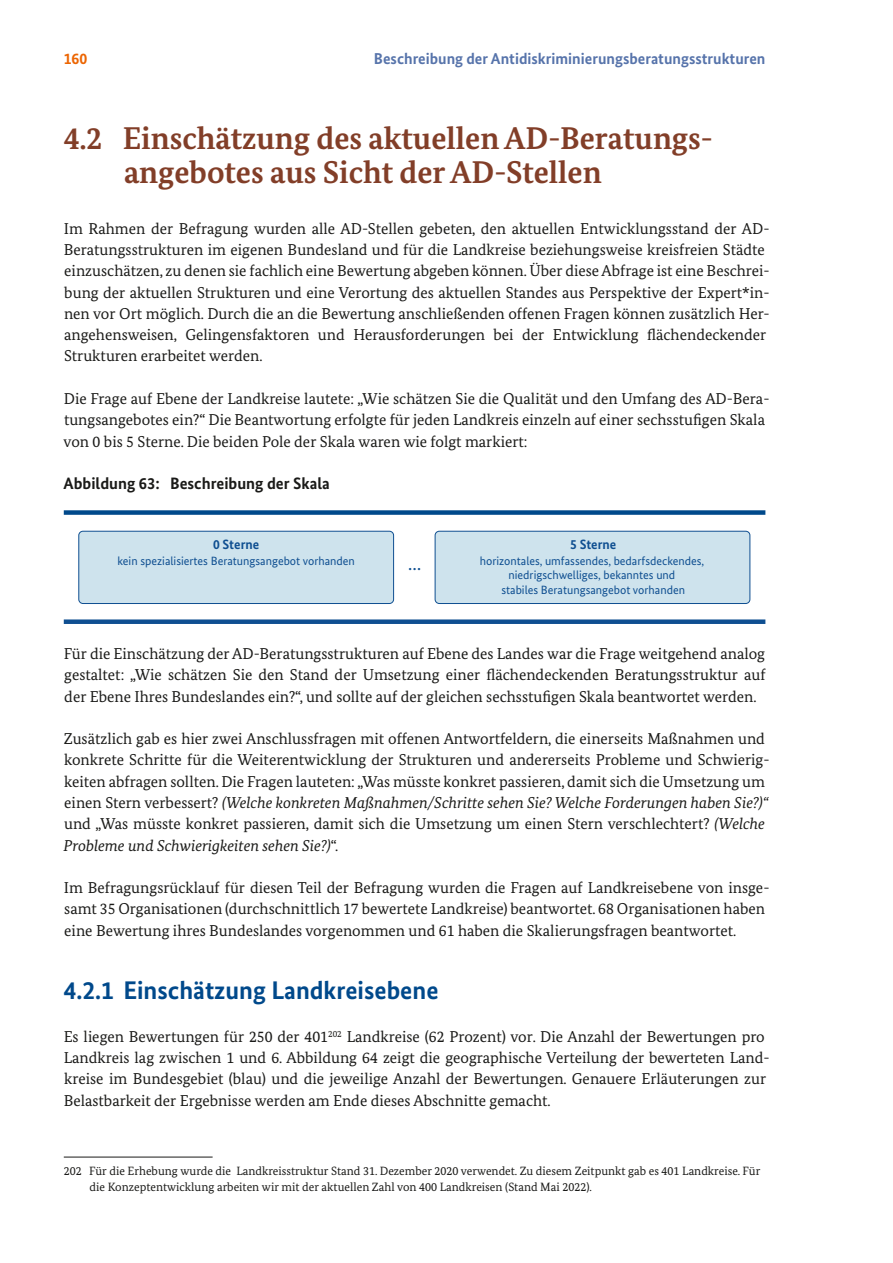
<style>
.page{position:relative;width:893px;height:1263px;background:#fff}
.page>*{position:absolute;margin:0;border:0;box-sizing:border-box;transform-origin:0 0}
.C-HL_mNR_C-02-H2_HL{font:700 31.5px/34.5px "Bundes Serif";color:#823e28}
.C-HL_mNR_C-03-H3_HL{font:700 25.5px "Bundes Sans";color:#00498b}
.t1{font:700 16.5px "Bundes Sans";color:#1a1a18}
.D-Inhalt_D-01b-P_Body_1Sp{font:15.75px/21.3px "Bundes Serif";color:#1a1a18}
.t2{font:700 15.75px "Bundes Sans";color:#5774ab}
.t3{font:700 15.75px "Bundes Sans";color:#ec6502}
.t4{font:700 15.75px "Bundes Sans";color:#0f4f91}
.t5{font:700 13.5px "Bundes Sans";color:#0f4f91}
.D-Inhalt_D-03-P_Fussnote{font:12px/15.8px "Bundes Serif";color:#1a1a18}
.t6{font:12px/14.4px "Bundes Sans";color:#0f4f91;text-align:center}
.s1{font-style:italic}
</style>
<div class="page">
<hr style="left:64px;top:1157px;width:149px;height:1px;background:#1a1a18">
<div style="left:64px;top:510px;width:701px;height:5px;background:#00498b"></div>
<div style="left:64px;top:619px;width:701px;height:5px;background:#0f4f91"></div>
<div style="left:79px;top:531px;width:315px;height:72px;background:#cee3ed;border-radius:4px"></div>
<div style="left:79px;top:531px;width:315px;height:73px;border:1px solid #0f4f91;border-radius:4px"></div>
<div style="left:435px;top:531px;width:315px;height:72px;background:#cee3ed;border-radius:4px"></div>
<div style="left:435px;top:531px;width:315px;height:73px;border:1px solid #0f4f91;border-radius:4px"></div>
<p class="t3" style="left:64px;top:49px;width:25px">160</p>
<p class="t2" style="left:374px;top:49px;width:393px">Beschreibung der Antidiskriminierungsberatungsstrukturen</p>
<h2 class="C-HL_mNR_C-02-H2_HL" style="left:124px;top:120px;width:590px;text-indent:-60px">4.2 Einschätzung des aktuellen AD-Beratungs&shy;angebotes aus Sicht der AD-Stellen</h2>
<p class="D-Inhalt_D-01b-P_Body_1Sp" style="left:64px;top:218px;width:707px">Im Rahmen der Befragung wurden alle AD-Stellen gebeten, den aktuellen Entwicklungsstand der AD-Beratungsstrukturen im eigenen Bundesland und für die Landkreise beziehungsweise kreisfreien Städte einzuschätzen, zu denen sie fachlich eine Bewertung abgeben können. Über diese Abfrage ist eine Beschrei&shy;bung der aktuellen Strukturen und eine Verortung des aktuellen Standes aus Perspektive der Expert*in&shy;nen vor Ort möglich. Durch die an die Bewertung anschließenden offenen Fragen können zusätzlich Her&shy;angehensweisen, Gelingensfaktoren und Herausforderungen bei der Entwicklung flächendeckender Strukturen erarbeitet werden.</p>
<p class="D-Inhalt_D-01b-P_Body_1Sp" style="left:64px;top:388px;width:707px">Die Frage auf Ebene der Landkreise lautete: „Wie schätzen Sie die Qualität und den Umfang des AD-Bera&shy;tungsangebotes ein?“ Die Beantwortung erfolgte für jeden Landkreis einzeln auf einer sechsstufigen Skala von 0 bis 5 Sterne. Die beiden Pole der Skala waren wie folgt markiert:</p>
<p class="t1" style="left:64px;top:473px;width:268px">Abbildung 63: Beschreibung der Skala</p>
<p class="t5" style="left:213px;top:536px;width:48px">0 Sterne</p>
<p class="t6" style="left:117px;top:554px;width:239px">kein spezialisiertes Beratungsangebot vorhanden</p>
<p class="t4" style="left:408px;top:554px;width:14px">…</p>
<p class="t5" style="left:570px;top:536px;width:48px">5 Sterne</p>
<p class="t6" style="left:480px;top:554px;width:226px">horizontales, umfassendes, bedarfsdeckendes, niedrigschwelliges, bekanntes und<br>stabiles Beratungsangebot vorhanden</p>
<p class="D-Inhalt_D-01b-P_Body_1Sp" style="left:64px;top:643px;width:703px;text-align:justify">Für die Einschätzung der AD-Beratungsstrukturen auf Ebene des Landes war die Frage weitgehend analog gestaltet: „Wie schätzen Sie den Stand der Umsetzung einer flächendeckenden Beratungsstruktur auf der Ebene Ihres Bundeslandes ein?“, und sollte auf der gleichen sechsstufigen Skala beantwortet werden.</p>
<p class="D-Inhalt_D-01b-P_Body_1Sp" style="left:64px;top:728px;width:707px">Zusätzlich gab es hier zwei Anschlussfragen mit offenen Antwortfeldern, die einerseits Maßnahmen und konkrete Schritte für die Weiterentwicklung der Strukturen und andererseits Probleme und Schwierig&shy;keiten abfragen sollten. Die Fragen lauteten: „Was müsste konkret passieren, damit sich die Umsetzung um einen Stern verbessert? <span class="s1">(Welche konkreten Maßnahmen/Schritte sehen Sie? Welche Forderungen haben Sie?)“ </span>und „Was müsste konkret passieren, damit sich die Umsetzung um einen Stern verschlechtert? <span class="s1">(Welche Probleme und Schwierigkeiten sehen Sie?)</span>“.</p>
<p class="D-Inhalt_D-01b-P_Body_1Sp" style="left:64px;top:877px;width:707px">Im Befragungsrücklauf für diesen Teil der Befragung wurden die Fragen auf Landkreisebene von insge&shy;samt 35 Organisationen (durchschnittlich 17 bewertete Landkreise) beantwortet. 68 Organisationen haben eine Bewertung ihres Bundeslandes vorgenommen und 61 haben die Skalierungsfragen beantwortet.</p>
<h3 class="C-HL_mNR_C-03-H3_HL" style="left:64px;top:975px;width:376px">4.2.1 Einschätzung Landkreisebene</h3>
<p class="D-Inhalt_D-01b-P_Body_1Sp" style="left:64px;top:1026px;width:707px">Es liegen Bewertungen für 250 der 401<sup>202</sup> Landkreise (62 Prozent) vor. Die Anzahl der Bewertungen pro Landkreis lag zwischen 1 und 6. Abbildung 64 zeigt die geographische Verteilung der bewerteten Land&shy;kreise im Bundesgebiet (blau) und die jeweilige Anzahl der Bewertungen. Genauere Erläuterungen zur Belastbarkeit der Ergebnisse werden am Ende dieses Abschnitte gemacht.</p>
<p class="D-Inhalt_D-03-P_Fussnote" style="left:90px;top:1163px;width:672px;text-indent:-26px">202 Für die Erhebung wurde die Landkreisstruktur Stand 31. Dezember 2020 verwendet. Zu diesem Zeitpunkt gab es 401 Landkreise. Für die Konzeptentwicklung arbeiten wir mit der aktuellen Zahl von 400 Landkreisen (Stand Mai 2022).</p>
</div>
